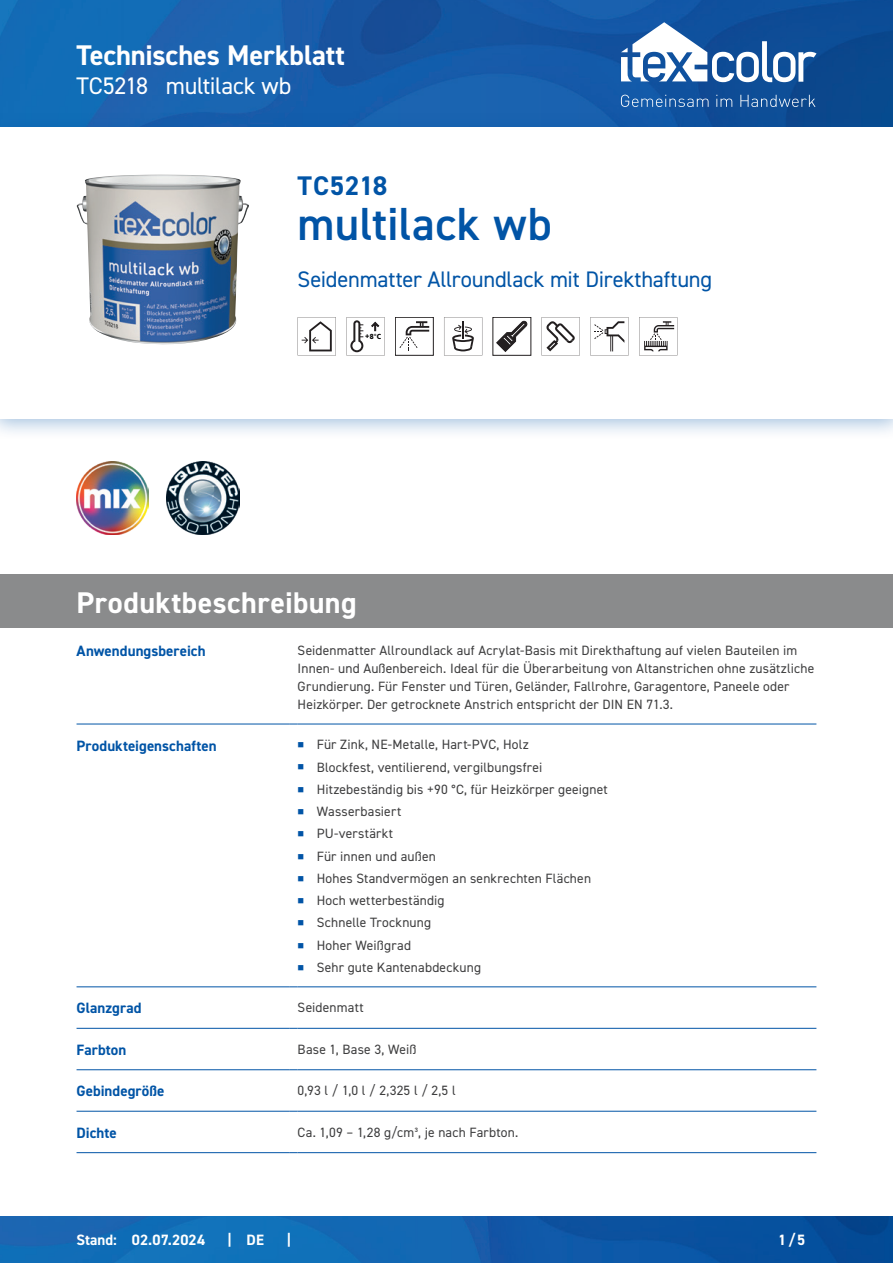
<style>
.page{position:relative;width:893px;height:1263px;background:#fff}
.page>*{position:absolute;margin:0;border:0;box-sizing:border-box;transform-origin:0 0}
.CB_AF_Produktname{font:600 46.5px "DIN2014";letter-spacing:.005em;color:#0154a6}
.CB_AF_Kapitel_Ueberschrift{font:700 30px "DIN2014";letter-spacing:.015em;color:#fff}
.CB_AF_Kopf_TM{font:700 28.5px "DIN2014";letter-spacing:-.005em;color:#fff}
.CB_AF_Produktkuerzel{font:700 27px "DIN2014";letter-spacing:.015em;color:#0154a6}
.CB_AF_Kopf_Produktname_klein{font:24px "DIN2014";letter-spacing:-.01em;color:#fff}
.CB_AF_Subline_Produkt{font:22.5px "DIN2014";letter-spacing:-.01em;color:#0154a6}
.CB_AF_Abschnitt_Ueberschrift{font:700 15px "DIN2014";letter-spacing:.005em;color:#0154a6}
.CB_AF_Fuß_Stand_linksb{font:700 15px "DIN2014";letter-spacing:.005em;color:#fff}
.CB_AF_Text_Standard{font:13.5px/18px "DIN2014";letter-spacing:.01em;color:#3e3e3f}
.t1{font:900 7.35px "Frutiger LT";color:#000}
.s1{font-weight:400}
</style>
<div class="page">
<img style="left:0;top:0;width:893px;height:111px">
<img style="left:0;top:1216px;width:893px;height:47px">
<hr style="left:77px;top:724px;width:212px;height:1px;background:#0154a6">
<hr style="left:298px;top:724px;width:518px;height:1px;background:#0154a6">
<hr style="left:77px;top:986px;width:212px;height:1px;background:#0154a6">
<hr style="left:298px;top:986px;width:518px;height:1px;background:#0154a6">
<hr style="left:77px;top:1028px;width:212px;height:1px;background:#0154a6">
<hr style="left:298px;top:1028px;width:518px;height:1px;background:#0154a6">
<hr style="left:77px;top:1069px;width:212px;height:1px;background:#0154a6">
<hr style="left:298px;top:1069px;width:518px;height:1px;background:#0154a6">
<hr style="left:77px;top:1111px;width:212px;height:1px;background:#0154a6">
<hr style="left:298px;top:1111px;width:518px;height:1px;background:#0154a6">
<hr style="left:77px;top:1152px;width:212px;height:1px;background:#0154a6">
<hr style="left:298px;top:1152px;width:518px;height:1px;background:#0154a6">
<div style="left:0;top:574px;width:893px;height:54px;background:#8a8b8c"></div>
<div style="left:0;top:111px;width:893px;height:329px;background:#0154a6;opacity:.35"></div>
<div style="left:0;top:128px;width:893px;height:291px;background:#fff"></div>
<img style="left:77px;top:175px;width:172px;height:169px">
<svg style="left:298px;top:317px;width:38px;height:38px"></svg>
<svg style="left:346px;top:317px;width:39px;height:38px"></svg>
<div style="left:395px;top:317px;width:38px;height:38px;border:1px solid #231f20"></div>
<svg style="left:399px;top:321px;width:30px;height:30px"></svg>
<svg style="left:444px;top:317px;width:38px;height:38px"></svg>
<svg style="left:496px;top:321px;width:31px;height:31px"></svg>
<svg style="left:541px;top:317px;width:39px;height:38px"></svg>
<svg style="left:590px;top:317px;width:39px;height:38px"></svg>
<svg style="left:639px;top:317px;width:38px;height:38px"></svg>
<img style="left:77px;top:462px;width:72px;height:72px">
<img style="left:167px;top:462px;width:72px;height:72px">
<svg style="left:621px;top:22px;width:195px;height:60px"></svg>
<svg style="left:621px;top:95px;width:194px;height:12px;background:#366caa"></svg>
<p class="CB_AF_Kopf_TM" style="left:77px;top:36px;width:270px">Technisches Merkblatt</p>
<p class="CB_AF_Kopf_Produktname_klein" style="left:77px;top:71px;width:73px">TC5218</p>
<p class="CB_AF_Kopf_Produktname_klein" style="left:166px;top:71px;width:127px">multilack wb</p>
<p class="CB_AF_Produktkuerzel" style="left:298px;top:168px;width:91px">TC5218</p>
<p class="CB_AF_Produktname" style="left:298px;top:193px;width:255px">multilack wb</p>
<p class="CB_AF_Subline_Produkt" style="left:298px;top:266px;width:416px">Seidenmatter Allroundlack mit Direkthaftung</p>
<p class="t1" style="left:365px;top:332px;width:17px">+8<span class="s1">°</span>C</p>
<p class="CB_AF_Kapitel_Ueberschrift" style="left:77px;top:582px;width:282px">Produktbeschreibung</p>
<p class="CB_AF_Abschnitt_Ueberschrift" style="left:77px;top:641px;width:131px">Anwendungsbereich</p>
<p class="CB_AF_Text_Standard" style="left:298px;top:641px;width:518px">Seidenmatter Allroundlack auf Acrylat-Basis mit Direkthaftung auf vielen Bauteilen im Innen- und Außenbereich. Ideal für die Überarbeitung von Altanstrichen ohne zusätzliche Grundierung. Für Fenster und Türen, Geländer, Fallrohre, Garagentore, Paneele oder Heizkörper. Der getrocknete Anstrich entspricht der DIN EN 71.3.</p>
<p class="CB_AF_Abschnitt_Ueberschrift" style="left:77px;top:735px;width:142px">Produkteigenschaften</p>
<p class="CB_AF_Text_Standard" style="left:317px;top:735px;width:214px">Für Zink, NE-Metalle, Hart-PVC, Holz</p>
<p class="CB_AF_Text_Standard" style="left:317px;top:758px;width:227px">Blockfest, ventilierend, vergilbungsfrei</p>
<p class="CB_AF_Text_Standard" style="left:317px;top:780px;width:292px">Hitzebeständig bis +90 °C, für Heizkörper geeignet</p>
<p class="CB_AF_Text_Standard" style="left:317px;top:802px;width:86px">Wasserbasiert</p>
<p class="CB_AF_Text_Standard" style="left:317px;top:824px;width:78px">PU-verstärkt</p>
<p class="CB_AF_Text_Standard" style="left:317px;top:847px;width:121px">Für innen und außen</p>
<p class="CB_AF_Text_Standard" style="left:317px;top:869px;width:276px">Hohes Standvermögen an senkrechten Flächen</p>
<p class="CB_AF_Text_Standard" style="left:317px;top:891px;width:129px">Hoch wetterbeständig</p>
<p class="CB_AF_Text_Standard" style="left:317px;top:913px;width:116px">Schnelle Trocknung</p>
<p class="CB_AF_Text_Standard" style="left:317px;top:936px;width:96px">Hoher Weißgrad</p>
<p class="CB_AF_Text_Standard" style="left:317px;top:958px;width:166px">Sehr gute Kantenabdeckung</p>
<p class="CB_AF_Abschnitt_Ueberschrift" style="left:77px;top:998px;width:67px">Glanzgrad</p>
<p class="CB_AF_Text_Standard" style="left:298px;top:998px;width:67px">Seidenmatt</p>
<p class="CB_AF_Abschnitt_Ueberschrift" style="left:77px;top:1040px;width:51px">Farbton</p>
<p class="CB_AF_Text_Standard" style="left:298px;top:1040px;width:120px">Base 1, Base 3, Weiß</p>
<p class="CB_AF_Abschnitt_Ueberschrift" style="left:77px;top:1081px;width:90px">Gebindegröße</p>
<p class="CB_AF_Text_Standard" style="left:298px;top:1081px;width:160px">0,93 l / 1,0 l / 2,325 l / 2,5 l</p>
<p class="CB_AF_Abschnitt_Ueberschrift" style="left:77px;top:1122px;width:42px">Dichte</p>
<p class="CB_AF_Text_Standard" style="left:298px;top:1123px;width:222px">Ca. 1,09 – 1,28 g/cm³, je nach Farbton.</p>
<p class="CB_AF_Fuß_Stand_linksb" style="left:77px;top:1230px;width:42px">Stand:</p>
<p class="CB_AF_Fuß_Stand_linksb" style="left:132px;top:1230px;width:75px">02.07.2024</p>
<p class="CB_AF_Fuß_Stand_linksb" style="left:227px;top:1229px;width:6px">|</p>
<p class="CB_AF_Fuß_Stand_linksb" style="left:247px;top:1230px;width:19px">DE</p>
<p class="CB_AF_Fuß_Stand_linksb" style="left:287px;top:1229px;width:6px">|</p>
<p class="CB_AF_Fuß_Stand_linksb" style="left:778px;top:1230px;width:29px">1/5</p>
</div>
